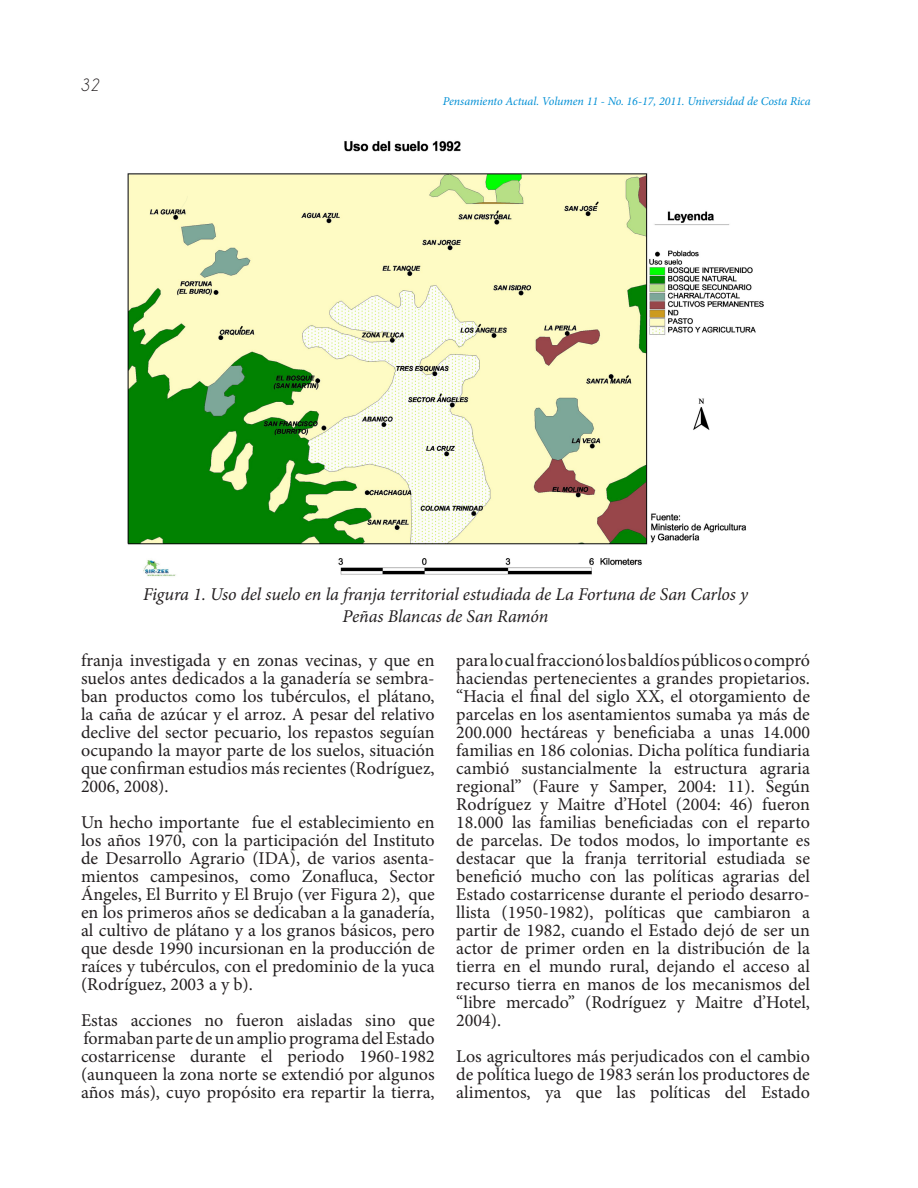
<style>
.page{position:relative;width:918px;height:1188px;background:#fff}
.page>*{position:absolute;margin:0;border:0;box-sizing:border-box;transform-origin:0 0}
.Texto_Principal{font:18px/18px "Minion Pro";color:#231f20;text-align:justify}
.Pie_de_foto{font:italic 18px "Minion Pro";letter-spacing:-.005em;color:#231f20}
.Pie_de_foto-2{font:italic 18px "Champagne&Limousines";color:#231f20}
.t1{font:italic 12px "Minion Pro";letter-spacing:-.005em;color:#008fd5}
</style>
<div class="page">
<img style="left:128px;top:141px;width:635px;height:436px">
<p class="Pie_de_foto-2" style="left:80px;top:76px;width:20px">32</p>
<p class="t1" style="left:443px;top:93px;width:369px">Pensamiento Actual. Volumen 11 - No. 16-17, 2011. Universidad de Costa Rica</p>
<p class="Pie_de_foto" style="left:143px;top:582px;width:606px">Figura 1. Uso del suelo en la franja territorial estudiada de La Fortuna de San Carlos y</p>
<p class="Pie_de_foto" style="left:343px;top:604px;width:207px">Peñas Blancas de San Ramón</p>
<p class="Texto_Principal" style="left:81px;top:651px;width:355px">franja investigada y en zonas vecinas, y que en suelos antes dedicados a la ganadería se sembra&shy;ban productos como los tubérculos, el plátano, la caña de azúcar y el arroz. A pesar del relativo declive del sector pecuario, los repastos seguían ocupando la mayor parte de los suelos, situación que confirman estudios más recientes (Rodríguez, 2006, 2008).</p>
<p class="Texto_Principal" style="left:81px;top:813px;width:355px">Un hecho importante fue el establecimiento en los años 1970, con la participación del Instituto de Desarrollo Agrario (IDA), de varios asenta&shy;mientos campesinos, como Zonafluca, Sector Ángeles, El Burrito y El Brujo (ver Figura 2), que en los primeros años se dedicaban a la ganadería, al cultivo de plátano y a los granos básicos, pero que desde 1990 incursionan en la producción de raíces y tubérculos, con el predominio de la yuca (Rodríguez, 2003 a y b).</p>
<p class="Texto_Principal" style="left:81px;top:1011px;width:355px">Estas acciones no fueron aisladas sino que formaban parte de un amplio programa del Estado costarricense durante el periodo 1960-1982 (aunqueen la zona norte se extendió por algunos años más), cuyo propósito era repartir la tierra,</p>
<p class="Texto_Principal" style="left:456px;top:651px;width:355px">para lo cual fraccionó los baldíos públicos o compró haciendas pertenecientes a grandes propietarios. “Hacia el final del siglo XX, el otorgamiento de parcelas en los asentamientos sumaba ya más de 200.000 hectáreas y beneficiaba a unas 14.000 familias en 186 colonias. Dicha política fundiaria cambió sustancialmente la estructura agraria regional” (Faure y Samper, 2004: 11). Según Rodríguez y Maitre d’Hotel (2004: 46) fueron 18.000 las familias beneficiadas con el reparto de parcelas. De todos modos, lo importante es destacar que la franja territorial estudiada se benefició mucho con las políticas agrarias del Estado costarricense durante el periodo desarro&shy;llista (1950-1982), políticas que cambiaron a partir de 1982, cuando el Estado dejó de ser un actor de primer orden en la distribución de la tierra en el mundo rural, dejando el acceso al recurso tierra en manos de los mecanismos del “libre mercado” (Rodríguez y Maitre d’Hotel, 2004).</p>
<p class="Texto_Principal" style="left:456px;top:1047px;width:355px">Los agricultores más perjudicados con el cambio de política luego de 1983 serán los productores de alimentos, ya que las políticas del Estado</p>
</div>
